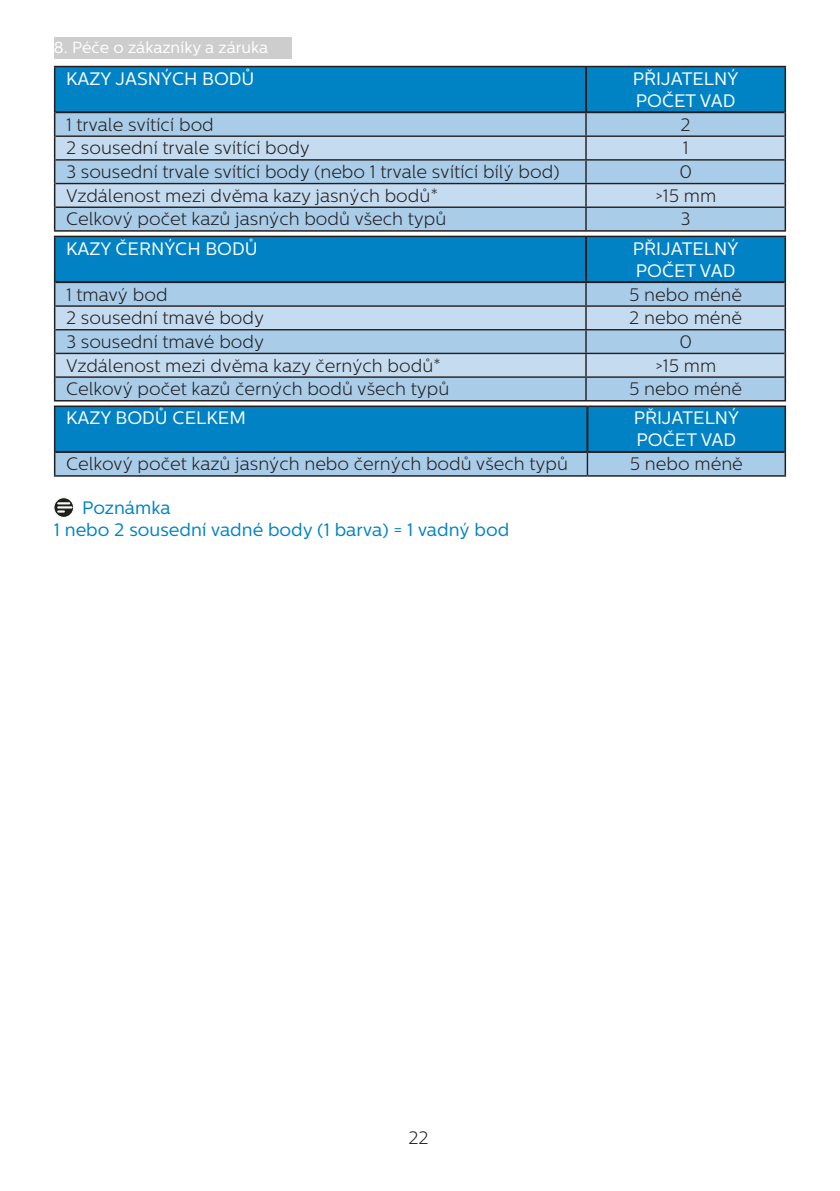
<style>
.page{position:relative;width:840px;height:1191px;background:#fff}
.page>*{position:absolute;margin:0;border:0;box-sizing:border-box;transform-origin:0 0}
.t1{font:300 18px "Centrale Sans";color:#231f20}
.t2{font:18px/22px "Centrale Sans";color:#fff}
.Note_body{font:18px "Centrale Sans";color:#0082c5}
.Heading_4_blue{font:18px "Centrale Sans";color:#0082c5}
.t3{font:16px "Centrale Sans";color:#fff}
</style>
<div class="page">
<div style="left:54px;top:37px;width:237px;height:22px;background:#cdcdcd"></div>
<hr style="left:54px;top:230px;width:531px;height:2px;background:#231f20">
<hr style="left:585px;top:230px;width:200px;height:2px;background:#231f20">
<svg style="left:54px;top:67px;width:731px;height:163px;background:#7db5d8"></svg>
<hr style="left:55px;top:111px;width:530px;height:2px;background:#231f20">
<hr style="left:585px;top:111px;width:199px;height:2px;background:#231f20">
<hr style="left:54px;top:66px;width:531px;height:1px;background:#231f20">
<hr style="left:54px;top:67px;width:1px;height:45px;background:#231f20">
<hr style="left:585px;top:66px;width:200px;height:1px;background:#231f20">
<hr style="left:784px;top:67px;width:1px;height:45px;background:#231f20">
<hr style="left:584px;top:67px;width:2px;height:44px;background:#231f20">
<hr style="left:54px;top:400px;width:531px;height:1px;background:#231f20">
<hr style="left:585px;top:400px;width:200px;height:1px;background:#231f20">
<svg style="left:54px;top:237px;width:731px;height:163px;background:#7db5d8"></svg>
<hr style="left:55px;top:281px;width:530px;height:2px;background:#231f20">
<hr style="left:585px;top:281px;width:199px;height:2px;background:#231f20">
<hr style="left:54px;top:236px;width:531px;height:1px;background:#231f20">
<hr style="left:54px;top:237px;width:1px;height:45px;background:#231f20">
<hr style="left:585px;top:236px;width:200px;height:1px;background:#231f20">
<hr style="left:784px;top:237px;width:1px;height:45px;background:#231f20">
<hr style="left:584px;top:237px;width:2px;height:44px;background:#231f20">
<hr style="left:54px;top:475px;width:533px;height:2px;background:#231f20">
<hr style="left:587px;top:475px;width:198px;height:2px;background:#231f20">
<svg style="left:54px;top:407px;width:731px;height:69px;background:#3898ce"></svg>
<hr style="left:55px;top:451px;width:532px;height:2px;background:#231f20">
<hr style="left:587px;top:451px;width:197px;height:2px;background:#231f20">
<hr style="left:54px;top:405px;width:533px;height:2px;background:#231f20">
<hr style="left:54px;top:407px;width:1px;height:45px;background:#231f20">
<hr style="left:587px;top:405px;width:198px;height:2px;background:#231f20">
<hr style="left:784px;top:407px;width:1px;height:45px;background:#231f20">
<hr style="left:586px;top:407px;width:2px;height:44px;background:#231f20">
<svg style="left:54px;top:498px;width:20px;height:19px"></svg>
<div style="left:54px;top:498px;width:20px;height:19px;border:1px solid #fff;border-radius:50%"></div>
<svg style="left:58px;top:502px;width:13px;height:10px"></svg>
<p class="t3" style="left:54px;top:38px;width:216px">8. Péče o zákazníky a záruka</p>
<p class="t2" style="left:66px;top:68px;width:190px">KAZY JASNÝCH BODŮ</p>
<p class="t2" style="left:632px;top:68px;width:107px">PŘIJATELNÝ<br>POČET VAD</p>
<p class="t1" style="left:66px;top:114px;width:149px">1 trvale svítící bod</p>
<p class="t1" style="left:680px;top:114px;width:12px">2</p>
<p class="t1" style="left:66px;top:138px;width:245px">2 sousední trvale svítící body</p>
<p class="t1" style="left:682px;top:138px;width:7px">1</p>
<p class="t1" style="left:66px;top:161px;width:494px">3 sousední trvale svítící body (nebo 1 trvale svítící bílý bod)</p>
<p class="t1" style="left:679px;top:161px;width:14px">0</p>
<p class="t1" style="left:66px;top:185px;width:373px">Vzdálenost mezi dvěma kazy jasných bodů*</p>
<p class="t1" style="left:654px;top:185px;width:63px">&gt;15 mm</p>
<p class="t1" style="left:66px;top:209px;width:382px">Celkový počet kazů jasných bodů všech typů</p>
<p class="t1" style="left:680px;top:209px;width:12px">3</p>
<p class="t2" style="left:66px;top:237px;width:193px">KAZY ČERNÝCH BODŮ</p>
<p class="t2" style="left:632px;top:237px;width:107px">PŘIJATELNÝ<br>POČET VAD</p>
<p class="t1" style="left:66px;top:284px;width:103px">1 tmavý bod</p>
<p class="t1" style="left:628px;top:284px;width:114px">5 nebo méně</p>
<p class="t1" style="left:66px;top:308px;width:200px">2 sousední tmavé body</p>
<p class="t1" style="left:629px;top:308px;width:114px">2 nebo méně</p>
<p class="t1" style="left:66px;top:331px;width:199px">3 sousední tmavé body</p>
<p class="t1" style="left:679px;top:331px;width:14px">0</p>
<p class="t1" style="left:66px;top:355px;width:376px">Vzdálenost mezi dvěma kazy černých bodů*</p>
<p class="t1" style="left:654px;top:355px;width:63px">&gt;15 mm</p>
<p class="t1" style="left:66px;top:379px;width:384px">Celkový počet kazů černých bodů všech typů</p>
<p class="t1" style="left:628px;top:379px;width:114px">5 nebo méně</p>
<p class="t2" style="left:66px;top:407px;width:181px">KAZY BODŮ CELKEM</p>
<p class="t2" style="left:633px;top:407px;width:107px">PŘIJATELNÝ<br>POČET VAD</p>
<p class="t1" style="left:66px;top:454px;width:503px">Celkový počet kazů jasných nebo černých bodů všech typů</p>
<p class="t1" style="left:629px;top:454px;width:114px">5 nebo méně</p>
<p class="Heading_4_blue" style="left:82px;top:497px;width:90px">Poznámka</p>
<p class="Note_body" style="left:54px;top:519px;width:456px">1 nebo 2 sousední vadné body (1 barva) = 1 vadný bod</p>
<p class="t1" style="left:408px;top:1127px;width:22px">22</p>
</div>
